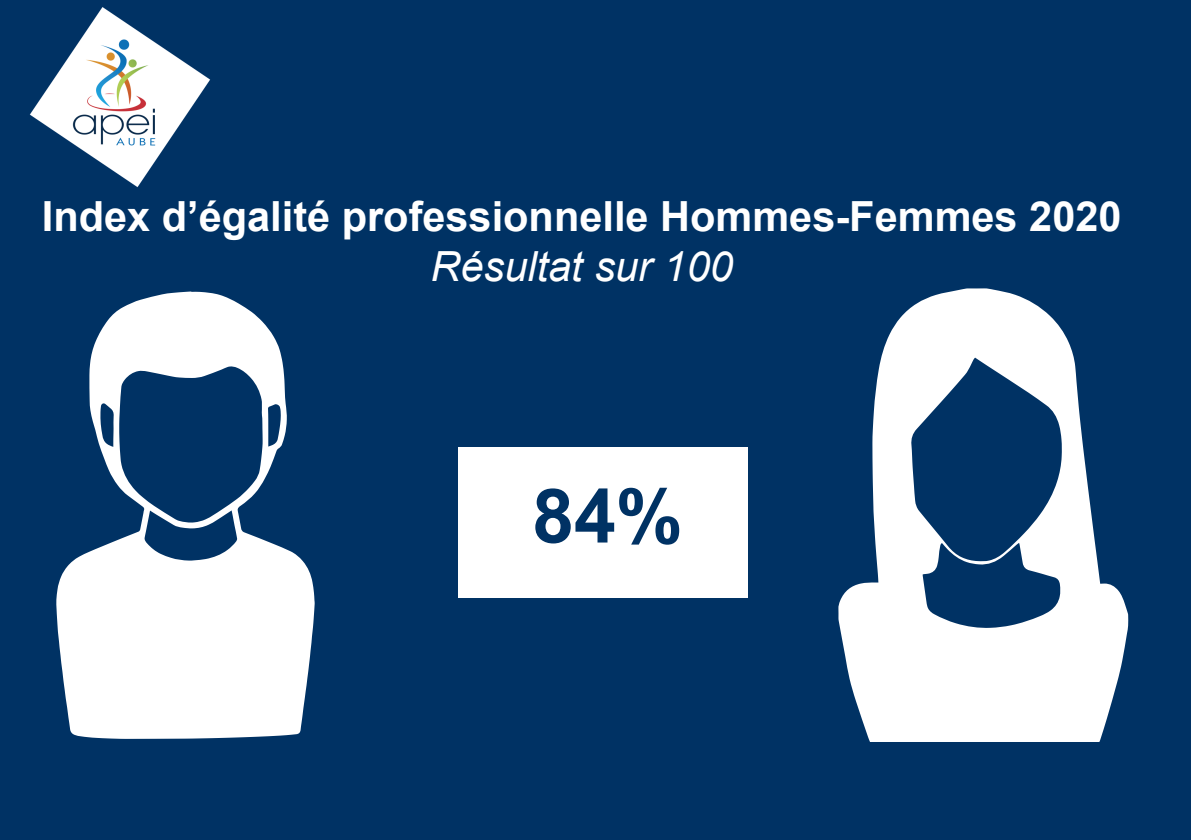
<style>
.page{position:relative;width:1191px;height:840px;background:#fff}
.page>*{position:absolute;margin:0;border:0;box-sizing:border-box;transform-origin:0 0}
.t1{font:700 75.2px "Arial";color:#003264}
.t2{font:700 41.4px "Arial";color:#fff}
.t3{font:italic 41.4px "Arial";color:#fff}
</style>
<div class="page">
<div style="left:0;top:0;width:1191px;height:839px;background:#003264"></div>
<div style="left:458px;top:447px;width:289px;height:150px;background:#fff"></div>
<svg style="left:838px;top:288px;width:290px;height:453px;fill:#fff"></svg>
<svg style="left:56px;top:291px;width:259px;height:447px;fill:#fff"></svg>
<img style="left:29px;top:7px;width:182px;height:181px">
<p class="t2" style="left:42px;top:187px;width:1081px">Index d’égalité professionnelle Hommes-Femmes 2020</p>
<p class="t3" style="left:430px;top:239px;width:304px">Résultat sur 100</p>
<h1 class="t1" style="left:532px;top:463px;width:152px">84%</h1>
</div>
